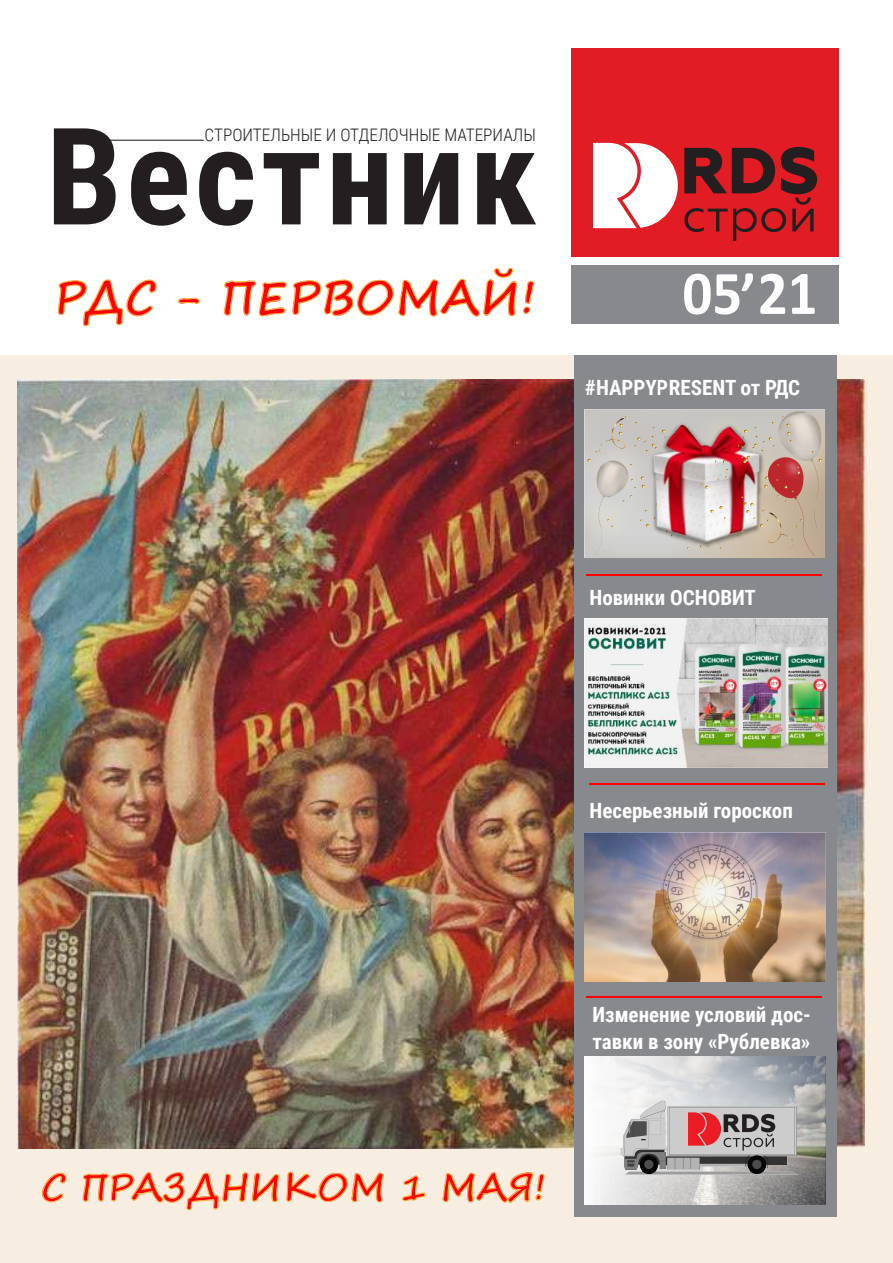
<style>
.page{position:relative;width:893px;height:1263px;background:#fff}
.page>*{position:absolute;margin:0;border:0;box-sizing:border-box;transform-origin:0 0}
.t1{font:700 62.55px "Calibri";color:#fff;scale:.94 1}
.t2{font:700 45.15px "Segoe Print";color:#f00}
.t3{font:700 36px "Segoe Print";color:#f00}
.t4{font:700 21px/27px "Roboto Condensed";color:#fff}
.t5{font:300 17.25px "Roboto Condensed";color:#231f20}
</style>
<div class="page">
<svg style="left:54px;top:128px;width:482px;height:98px"></svg>
<div style="left:571px;top:48px;width:268px;height:209px;background:#e11c24"></div>
<div style="left:571px;top:265px;width:268px;height:59px;background:#87898c"></div>
<svg style="left:593px;top:143px;width:85px;height:85px;background:#fadadb"></svg>
<svg style="left:684px;top:147px;width:133px;height:94px"></svg>
<hr style="left:99px;top:140px;width:105px;height:1px;background:#231f20">
<svg style="left:58px;top:279px;width:99px;height:48px"></svg>
<svg style="left:178px;top:297px;width:22px;height:7px"></svg>
<svg style="left:224px;top:267px;width:311px;height:50px"></svg>
<div style="left:0;top:356px;width:892px;height:907px;background:#f7ede0"></div>
<img style="left:18px;top:380px;width:556px;height:769px">
<img style="left:837px;top:526px;width:27px;height:620px">
<div style="left:574px;top:355px;width:263px;height:862px;background:#87898c"></div>
<svg style="left:42px;top:1172px;width:25px;height:31px"></svg>
<svg style="left:82px;top:1172px;width:198px;height:39px"></svg>
<svg style="left:286px;top:1171px;width:98px;height:32px"></svg>
<svg style="left:402px;top:1175px;width:24px;height:27px"></svg>
<svg style="left:442px;top:1172px;width:103px;height:31px"></svg>
<hr style="left:586px;top:574px;width:236px;height:2px;background:#f00">
<hr style="left:589px;top:783px;width:236px;height:1px;background:#f00">
<hr style="left:586px;top:996px;width:236px;height:2px;background:#f00">
<img style="left:855px;top:501px;width:10px;height:25px">
<img style="left:544px;top:396px;width:146px;height:56px">
<img style="left:537px;top:452px;width:48px;height:134px">
<img style="left:837px;top:379px;width:28px;height:122px">
<img style="left:728px;top:405px;width:127px;height:126px">
<svg style="left:585px;top:410px;width:240px;height:148px;background:#caada8"></svg>
<img style="left:585px;top:618px;width:242px;height:149px">
<img style="left:585px;top:832px;width:240px;height:149px">
<img style="left:585px;top:1056px;width:240px;height:149px">
<img style="left:616px;top:1095px;width:183px;height:86px">
<svg style="left:688px;top:1112px;width:87px;height:38px;background:#af7477"></svg>
<p class="t5" style="left:205px;top:123px;width:333px">СТРОИТЕЛЬНЫЕ И ОТДЕЛОЧНЫЕ МАТЕРИАЛЫ</p>
<h2 class="t2" style="left:54px;top:256px;width:483px">РДС - ПЕРВОМАЙ!</h2>
<h1 class="t1" style="left:741px;top:221px;width:18px">,</h1>
<h1 class="t1" style="left:682px;top:253px;width:145px">05 21</h1>
<p class="t4" style="left:585px;top:373px;width:217px">#HAPPYPRESENT от РДС</p>
<p class="t4" style="left:589px;top:583px;width:168px">Новинки ОСНОВИТ</p>
<p class="t4" style="left:589px;top:796px;width:205px">Несерьезный гороскоп</p>
<h3 class="t3" style="left:41px;top:1154px;width:506px">С ПРАЗДНИКОМ 1 МАЯ!</h3>
<p class="t4" style="left:592px;top:1000px;width:220px">Изменение условий дос&shy;тавки в зону «Рублевка»</p>
</div>
